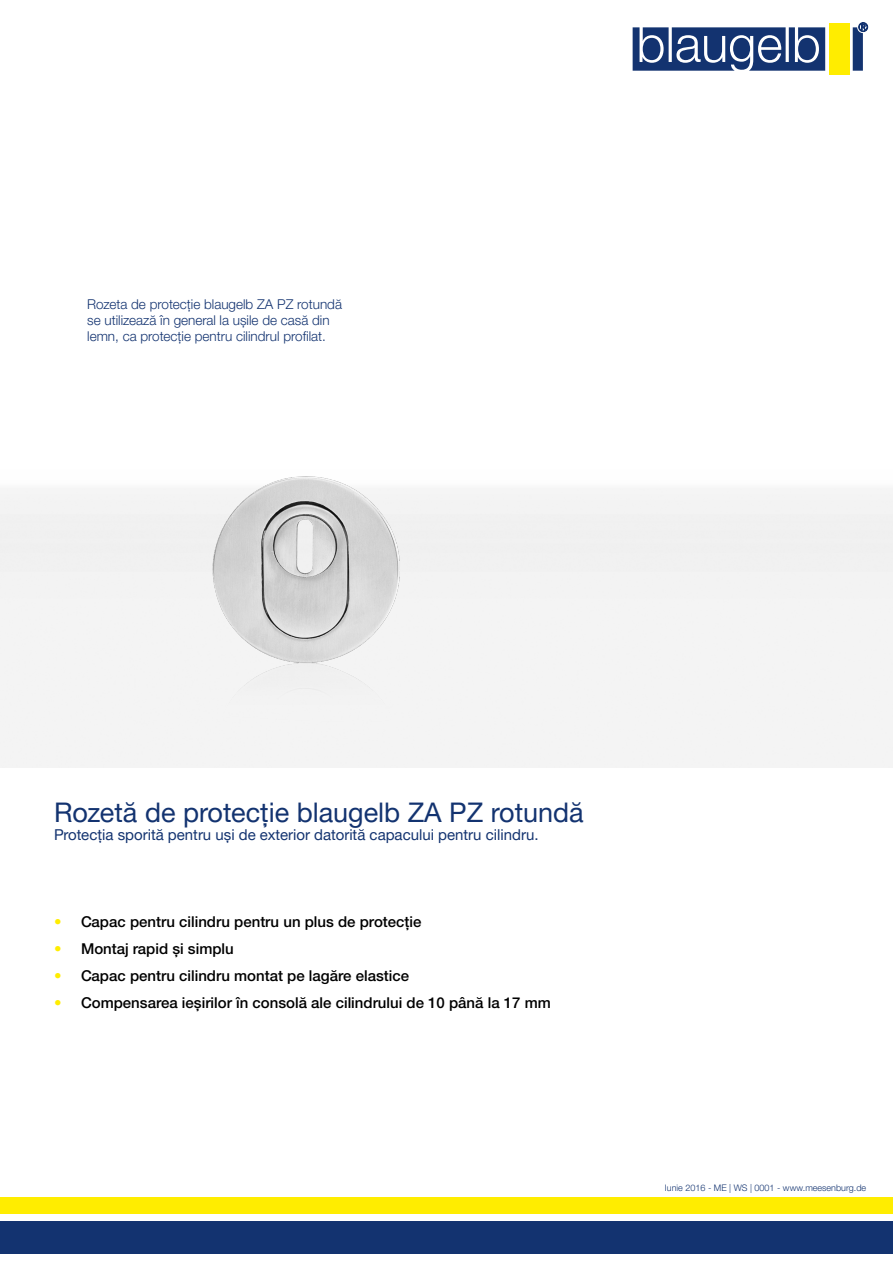
<style>
.page{position:relative;width:893px;height:1263px;background:#fff}
.page>*{position:absolute;margin:0;border:0;box-sizing:border-box;transform-origin:0 0}
.t1{font:27px "Helvetica Neue LTW1 G";color:#133370}
.t2{font:500 15px "Helvetica Neue LTW1 G";color:#000}
.t3{font:15px "Helvetica Neue LTW1 G";color:#133370}
.t4{font:300 13.5px/16.2px "Helvetica Neue LTW1 G";color:#133370}
.t5{font:300 9px "Helvetica Neue LTW1 G";color:#133370}
.s1{color:#ffed00}
</style>
<div class="page">
<div style="left:0;top:1222px;width:893px;height:32px;background:#133370"></div>
<div style="left:0;top:1197px;width:893px;height:17px;background:#ffed00"></div>
<svg style="left:633px;top:22px;width:235px;height:49px"></svg>
<div style="left:829px;top:23px;width:20px;height:51px;background:#ffed00"></div>
<img style="left:174px;top:476px;width:268px;height:289px">
<p class="t4" style="left:87px;top:296px;width:256px">Rozeta de protecţie blaugelb ZA PZ rotundă se utilizează în general la uşile de casă din lemn, ca protecţie pentru cilindrul profilat.</p>
<h1 class="t1" style="left:54px;top:796px;width:531px">Rozetă de protecţie blaugelb ZA PZ rotundă</h1>
<p class="t3" style="left:54px;top:826px;width:486px">Protecţia sporită pentru uşi de exterior datorită capacului pentru cilindru.</p>
<p class="t2" style="left:54px;top:913px;width:369px"><span class="s1">•</span> Capac pentru cilindru pentru un plus de protecţie</p>
<p class="t2" style="left:54px;top:940px;width:181px"><span class="s1">•</span> Montaj rapid şi simplu</p>
<p class="t2" style="left:54px;top:967px;width:357px"><span class="s1">•</span> Capac pentru cilindru montat pe lagăre elastice</p>
<p class="t2" style="left:54px;top:994px;width:498px"><span class="s1">•</span> Compensarea ieşirilor în consolă ale cilindrului de 10 până la 17 mm</p>
<p class="t5" style="left:665px;top:1183px;width:203px">Iunie 2016 - ME | WS | 0001 - www.meesenburg.de</p>
</div>
